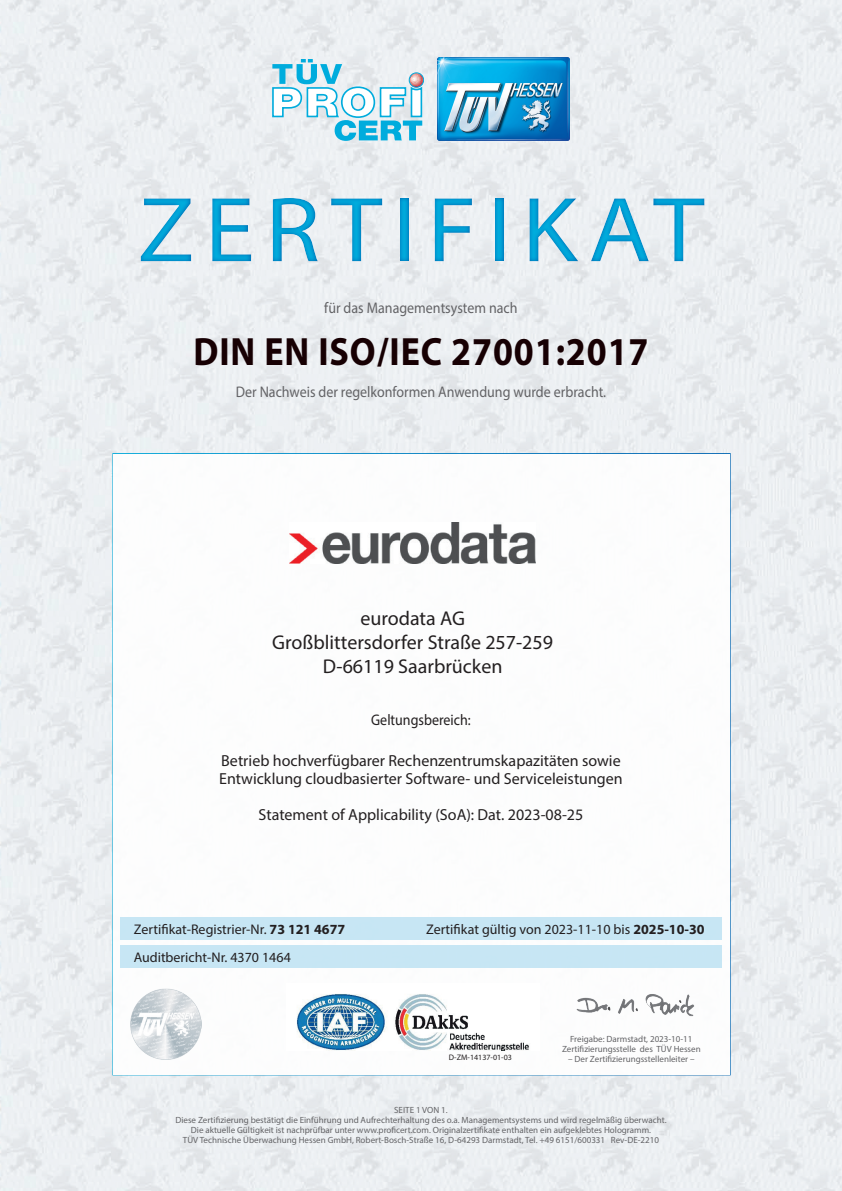
<style>
.page{position:relative;width:842px;height:1191px;background:#fff}
.page>*{position:absolute;margin:0;border:0;box-sizing:border-box;transform-origin:0 0}
.t1{font:93px "Myriad Pro";letter-spacing:.1em;color:#00acdd;scale:1.1 1}
.t2{font:700 39.6px "Myriad Pro";letter-spacing:.025em;color:#170003;scale:.91 1}
.t3{font:20px/24px "Myriad Pro";color:#231f20;text-align:center}
.t4{font:16px/18px "Myriad Pro";color:#231f20}
.t5{font:15.4px "Myriad Pro";color:#636366;scale:.91 1}
.t6{font:15.4px "Myriad Pro";color:#231f20;scale:.91 1}
.t7{font:14px/28.1px "Myriad Pro";color:#231f20}
.t8{font:9px/10px "Myriad Pro";color:#636366;text-align:center}
.t9{font:8px "Myriad Pro";color:#231f20}
.s1{font-weight:700}
</style>
<div class="page">
<img style="left:0;top:0;width:842px;height:1191px">
<img style="left:437px;top:57px;width:132px;height:83px">
<svg style="left:272px;top:59px;width:152px;height:82px"></svg>
<div style="left:112px;top:453px;width:619px;height:622px;background:#fff;border:2px solid #fff"></div>
<div style="left:120px;top:945px;width:602px;height:23px;background:#c1e4f4"></div>
<div style="left:121px;top:917px;width:601px;height:22px;background:#c1e4f4"></div>
<img style="left:746px;top:895px;width:77px;height:55px">
<img style="left:736px;top:795px;width:97px;height:40px">
<img style="left:737px;top:681px;width:95px;height:34px">
<img style="left:738px;top:576px;width:93px;height:35px">
<img style="left:737px;top:479px;width:91px;height:36px">
<img style="left:731px;top:1082px;width:99px;height:52px">
<img style="left:576px;top:994px;width:119px;height:23px">
<img style="left:297px;top:994px;width:232px;height:57px">
<div style="left:0;top:172px;width:842px;height:114px;background:#006bb6;opacity:.75"></div>
<img style="left:130px;top:988px;width:71px;height:71px">
<img style="left:290px;top:522px;width:245px;height:41px">
<h1 class="t1" style="left:138px;top:173px;width:517px">ZERTIFIKAT</h1>
<h3 class="t5" style="left:324px;top:298px;width:214px">für das Managementsystem nach</h3>
<h2 class="t2" style="left:193px;top:326px;width:502px">DIN EN ISO/IEC 27001:2017</h2>
<h3 class="t5" style="left:236px;top:382px;width:408px">Der Nachweis der regelkonformen Anwendung wurde erbracht.</h3>
<h3 class="t3" style="left:272px;top:605px;width:282px">eurodata AG<br>Großblittersdorfer Straße 257-259<br>D-66119 Saarbrücken</h3>
<h3 class="t6" style="left:371px;top:710px;width:111px">Geltungsbereich:</h3>
<h3 class="t4" style="left:219px;top:751px;width:405px">Betrieb hochverfügbarer Rechenzentrumskapazitäten sowie<br>Entwicklung cloudbasierter Software- und Serviceleistungen</h3>
<h3 class="t4" style="left:259px;top:805px;width:326px">Statement of Applicability (SoA): Dat. 2023-08-25</h3>
<h3 class="t7" style="left:134px;top:915px;width:213px">Zertifikat-Registrier-Nr. <span class="s1">73 121 4677<br></span>Auditbericht-Nr. 4370 1464</h3>
<h3 class="t7" style="left:426px;top:915px;width:280px">Zertifikat gültig von 2023-11-10 bis <span class="s1">2025-10-30</span></h3>
<p class="t9" style="left:449px;top:1052px;width:64px">D-ZM-14137-01-03</p>
<p class="t8" style="left:562px;top:1034px;width:140px">Freigabe: Darmstadt, 2023-10-11<br>Zertifizierungsstelle des TÜV Hessen</p>
<p class="t8" style="left:568px;top:1054px;width:128px">– Der Zertifizierungsstellenleiter –</p>
<p class="t8" style="left:175px;top:1105px;width:493px">SEITE 1 VON 1.<br>Diese Zertifizierung bestätigt die Einführung und Aufrechterhaltung des o.a. Managementsystems und wird regelmäßig überwacht.<br>Die aktuelle Gültigkeit ist nachprüfbar unter www.proficert.com. Originalzertifikate enthalten ein aufgeklebtes Hologramm.<br>TÜV Technische Überwachung Hessen GmbH, Robert-Bosch-Straße 16, D-64293 Darmstadt, Tel. +49 6151/600331 Rev-DE-2210</p>
</div>
